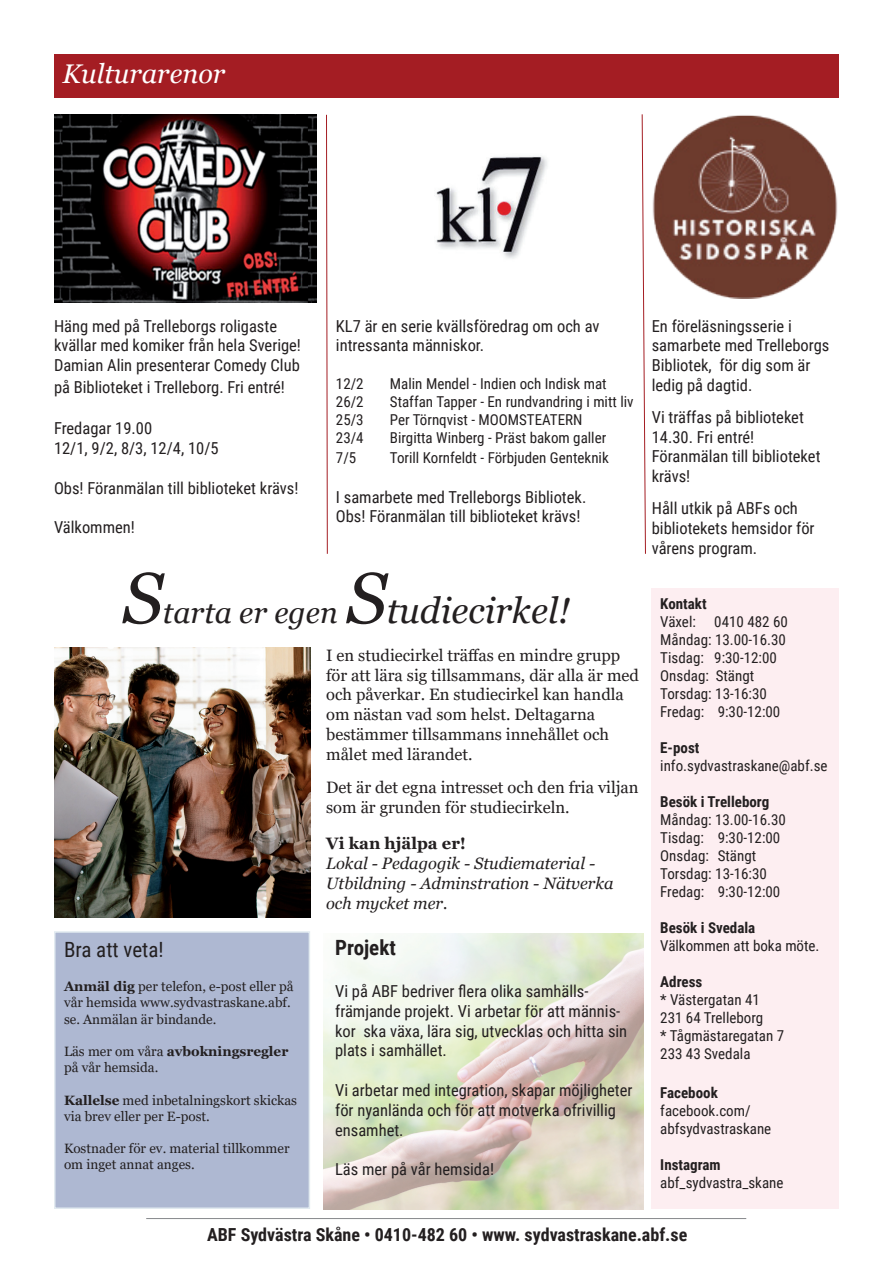
<style>
.page{position:relative;width:893px;height:1263px;background:#fff}
.page>*{position:absolute;margin:0;border:0;box-sizing:border-box;transform-origin:0 0}
.t1{font:italic 72px "Georgia";color:#231f20}
.t2{font:italic 36px "Georgia";color:#231f20}
.t3{font:italic 30px "Georgia";color:#231f20}
.t4{font:italic 27px "Georgia";color:#fff}
.t5{font:21px "Roboto Condensed";color:#231f20}
.t6{font:700 21px "Roboto Condensed";color:#231f20}
.t7{font:700 18px "Roboto Condensed";color:#231f20}
.t8{font:16.5px/19.8px "Roboto Condensed";color:#231f20}
.t9{font:16.5px/19.8px "Georgia";color:#231f20}
.t10{font:italic 16.5px/19.8px "Georgia";color:#231f20}
.t11{font:700 16.5px "Georgia";color:#231f20}
.t12{font:15px/18px "Roboto Condensed";color:#231f20}
.t13{font:700 15px "Roboto Condensed";color:#231f20}
.t14{font:13.5px/16.2px "Georgia";color:#231f20}
.s1{font-size:72px}
.s2{font-weight:700}
</style>
<div class="page">
<hr style="left:146px;top:1218px;width:600px;height:1px;background:#86888b">
<img style="left:323px;top:933px;width:321px;height:277px">
<div style="left:54px;top:54px;width:785px;height:43px;background:#a41d23"></div>
<img style="left:436px;top:156px;width:111px;height:103px">
<img style="left:652px;top:115px;width:186px;height:183px">
<img style="left:54px;top:115px;width:263px;height:187px">
<svg style="left:326px;top:114px;width:2px;height:440px"></svg>
<svg style="left:641px;top:114px;width:5px;height:440px"></svg>
<div style="left:652px;top:589px;width:187px;height:620px;background:#fdeef1"></div>
<img style="left:54px;top:647px;width:256px;height:271px">
<div style="left:55px;top:932px;width:254px;height:276px;background:#aeb8d2"></div>
<div style="left:54px;top:931px;width:256px;height:278px;border:2px solid #e2eaf0"></div>
<h3 class="t4" style="left:63px;top:57px;width:164px">Kulturarenor</h3>
<p class="t8" style="left:54px;top:315px;width:249px">Häng med på Trelleborgs roligaste kvällar med komiker från hela Sverige!<br>Damian Alin presenterar Comedy Club</p>
<p class="t8" style="left:54px;top:376px;width:232px">på Biblioteket i Trelleborg. Fri entré!</p>
<p class="t8" style="left:54px;top:418px;width:166px">Fredagar 19.00<br>12/1, 9/2, 8/3, 12/4, 10/5</p>
<p class="t8" style="left:54px;top:477px;width:246px">Obs! Föranmälan till biblioteket krävs!</p>
<p class="t8" style="left:54px;top:517px;width:82px">Välkommen!</p>
<p class="t8" style="left:336px;top:315px;width:265px">KL7 är en serie kvällsföredrag om och av intressanta människor.</p>
<p class="t12" style="left:336px;top:374px;width:29px">12/2</p>
<p class="t12" style="left:390px;top:374px;width:218px">Malin Mendel - Indien och Indisk mat</p>
<p class="t12" style="left:336px;top:392px;width:29px">26/2</p>
<p class="t12" style="left:390px;top:392px;width:245px">Staffan Tapper - En rundvandring i mitt liv</p>
<p class="t12" style="left:336px;top:410px;width:29px">25/3</p>
<p class="t12" style="left:390px;top:410px;width:194px">Per Törnqvist - MOOMSTEATERN</p>
<p class="t12" style="left:336px;top:428px;width:29px">23/4</p>
<p class="t12" style="left:390px;top:428px;width:218px">Birgitta Winberg - Präst bakom galler</p>
<p class="t12" style="left:336px;top:448px;width:22px">7/5</p>
<p class="t12" style="left:390px;top:448px;width:220px">Torill Kornfeldt - Förbjuden Genteknik</p>
<p class="t8" style="left:336px;top:486px;width:252px">I samarbete med Trelleborgs Bibliotek.<br>Obs! Föranmälan till biblioteket krävs!</p>
<h1 class="t1" style="left:123px;top:553px;width:42px">S</h1>
<h3 class="t3" style="left:163px;top:594px;width:176px">tarta er egen</h3>
<h2 class="t2" style="left:346px;top:588px;width:225px"><span class="s1">S</span>tudiecirkel!</h2>
<p class="t5" style="left:64px;top:935px;width:101px">Bra att veta!</p>
<p class="t14" style="left:64px;top:979px;width:231px"><span class="s2">Anmäl dig</span> per telefon, e-post eller på vår hemsida www.sydvastraskane.abf. se. Anmälan är bindande.</p>
<p class="t14" style="left:64px;top:1043px;width:226px">Läs mer om våra <span class="s2">avbokningsregler </span>på vår hemsida.</p>
<p class="t14" style="left:64px;top:1092px;width:234px"><span class="s2">Kallelse</span> med inbetalningskort skickas via brev eller per E-post.</p>
<p class="t14" style="left:64px;top:1141px;width:227px">Kostnader för ev. material tillkommer om inget annat anges.</p>
<p class="t9" style="left:326px;top:645px;width:314px">I en studiecirkel träffas en mindre grupp för att lära sig tillsammans, där alla är med och påverkar. En studiecirkel kan handla om nästan vad som helst. Deltagarna bestämmer tillsammans innehållet och målet med lärandet.</p>
<p class="t9" style="left:326px;top:778px;width:314px">Det är det egna intresset och den fria viljan som är grunden för studiecirkeln.</p>
<p class="t11" style="left:326px;top:833px;width:141px">Vi kan hjälpa er!</p>
<p class="t10" style="left:326px;top:853px;width:289px">Lokal - Pedagogik - Studiematerial -<br>Utbildning - Adminstration - Nätverka och mycket mer.</p>
<p class="t6" style="left:335px;top:933px;width:62px">Projekt</p>
<p class="t8" style="left:335px;top:980px;width:294px">Vi på ABF bedriver flera olika samhälls&shy;främjande projekt. Vi arbetar för att männis&shy;kor ska växa, lära sig, utvecklas och hitta sin plats i samhället.</p>
<p class="t8" style="left:335px;top:1079px;width:299px">Vi arbetar med integration, skapar möjligheter för nyanlända och för att motverka ofrivillig ensamhet.</p>
<p class="t8" style="left:335px;top:1159px;width:160px">Läs mer på vår hemsida!</p>
<p class="t8" style="left:652px;top:315px;width:179px">En föreläsningsserie i samarbete med Trelleborgs<br>Bibliotek, för dig som är ledig på dagtid.</p>
<p class="t8" style="left:652px;top:406px;width:170px">Vi träffas på biblioteket<br>14.30. Fri entré!<br>Föranmälan till biblioteket krävs!</p>
<p class="t8" style="left:652px;top:498px;width:164px">Håll utkik på ABFs och bibliotekets hemsidor för vårens program.</p>
<p class="t13" style="left:660px;top:593px;width:48px">Kontakt</p>
<p class="t12" style="left:660px;top:612px;width:129px">Växel: 0410 482 60<br>Måndag: 13.00-16.30<br>Tisdag: 9:30-12:00<br>Onsdag: Stängt<br>Torsdag: 13-16:30<br>Fredag: 9:30-12:00</p>
<p class="t13" style="left:660px;top:737px;width:41px">E-post</p>
<p class="t12" style="left:660px;top:756px;width:169px">info.sydvastraskane@abf.se</p>
<p class="t13" style="left:660px;top:791px;width:110px">Besök i Trelleborg</p>
<p class="t12" style="left:660px;top:810px;width:127px">Måndag: 13.00-16.30<br>Tisdag: 9:30-12:00<br>Onsdag: Stängt<br>Torsdag: 13-16:30<br>Fredag: 9:30-12:00</p>
<p class="t13" style="left:660px;top:917px;width:97px">Besök i Svedala</p>
<p class="t12" style="left:660px;top:936px;width:161px">Välkommen att boka möte.</p>
<p class="t13" style="left:660px;top:971px;width:44px">Adress</p>
<p class="t12" style="left:660px;top:990px;width:125px">* Västergatan 41<br>231 64 Trelleborg<br>* Tågmästaregatan 7<br>233 43 Svedala</p>
<p class="t13" style="left:660px;top:1082px;width:59px">Facebook</p>
<p class="t12" style="left:660px;top:1101px;width:113px">facebook.com/ abfsydvastraskane</p>
<p class="t13" style="left:660px;top:1154px;width:62px">Instagram</p>
<p class="t12" style="left:660px;top:1173px;width:125px">abf_sydvastra_skane</p>
<p class="t7" style="left:207px;top:1222px;width:482px">ABF Sydvästra Skåne • 0410-482 60 • www. sydvastraskane.abf.se</p>
</div>
